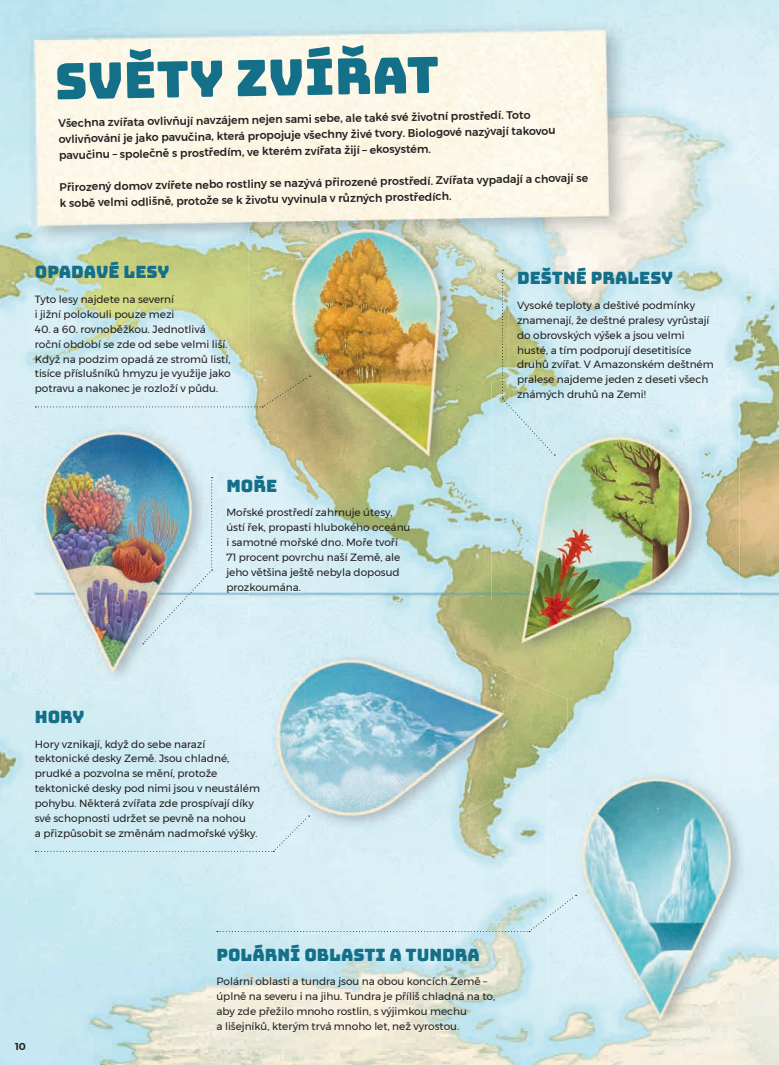
<style>
.page{position:relative;width:779px;height:1065px;background:#fff}
.page>*{position:absolute;margin:0;border:0;box-sizing:border-box;transform-origin:0 0}
.t1{font:50px "Bungee";color:#146f89}
.t2{font:17px "Bungee";color:#146f89}
.t3{font:500 11px/16px "Montserrat";color:#231f20}
.t4{font:10.5px/14.8px "Montserrat";color:#231f20}
.t5{font:600 10px "Montserrat";color:#231f20}
</style>
<div class="page">
<img style="left:0;top:0;width:778px;height:1065px">
<img style="left:248px;top:189px;width:260px;height:308px">
<img style="left:1px;top:389px;width:247px;height:303px">
<img style="left:248px;top:407px;width:1px;height:90px">
<img style="left:491px;top:368px;width:248px;height:298px">
<img style="left:491px;top:380px;width:17px;height:117px">
<img style="left:304px;top:602px;width:132px;height:263px">
<img style="left:271px;top:638px;width:33px;height:227px">
<img style="left:435px;top:642px;width:66px;height:188px">
<div style="left:238px;top:670px;width:34px;height:145px;background:#d9eff6"></div>
<img style="left:501px;top:671px;width:66px;height:125px">
<div style="left:206px;top:702px;width:33px;height:76px;background:#d8eff5"></div>
<img style="left:548px;top:754px;width:230px;height:298px">
<img style="left:548px;top:754px;width:19px;height:18px">
<img style="left:778px;top:63px;width:1px;height:305px">
<svg style="left:35px;top:815px;width:274px;height:37px;background:#d0eaf1"></svg>
<img style="left:143px;top:477px;width:70px;height:167px">
<svg style="left:35px;top:375px;width:275px;height:32px;background:#d1e0da"></svg>
<svg style="left:502px;top:270px;width:53px;height:185px;background:#c5dcd1"></svg>
<svg style="left:217px;top:895px;width:359px;height:37px;background:#d2eaf0"></svg>
<h1 class="t1" style="left:54px;top:53px;width:386px;rotate:-1deg">SVĚTY ZVÍŘAT</h1>
<p class="t3" style="left:58px;top:115px;width:498px;rotate:-1deg">Všechna zvířata ovlivňují navzájem nejen sami sebe, ale také své životní prostředí. Toto ovlivňování je jako pavučina, která propojuje všechny živé tvory. Biologové nazývají takovou pavučinu – společně s prostředím, ve kterém zvířata žijí – ekosystém.</p>
<p class="t3" style="left:59px;top:179px;width:530px;rotate:-1deg">Přirozený domov zvířete nebo rostliny se nazývá přirozené prostředí. Zvířata vypadají a chovají se k sobě velmi odlišně, protože se k životu vyvinula v různých prostředích.</p>
<h2 class="t2" style="left:35px;top:263px;width:136px">OPADAVÉ LESY</h2>
<h2 class="t2" style="left:517px;top:268px;width:158px">DEŠTNÉ PRALESY</h2>
<p class="t4" style="left:35px;top:292px;width:141px">Tyto lesy najdete na severní i jižní polokouli pouze mezi</p>
<p class="t4" style="left:35px;top:322px;width:197px">40. a 60. rovnoběžkou. Jednotlivá roční období se zde od sebe velmi liší.<br>Když na podzim opadá ze stromů listí, tisíce příslušníků hmyzu je využije jako potravu a nakonec je rozloží v půdu.</p>
<h2 class="t2" style="left:226px;top:476px;width:52px">MOŘE</h2>
<p class="t4" style="left:226px;top:505px;width:185px">Mořské prostředí zahrnuje útesy, ústí řek, propasti hlubokého oceánu i samotné mořské dno. Moře tvoří<br>71 procent povrchu naší Země, ale jeho většina ještě nebyla doposud prozkoumána.</p>
<p class="t4" style="left:517px;top:298px;width:198px">Vysoké teploty a deštivé podmínky znamenají, že deštné pralesy vyrůstají do obrovských výšek a jsou velmi husté, a tím podporují desetitisíce druhů zvířat. V Amazonském deštném pralese najdeme jeden z deseti všech známých druhů na Zemi!</p>
<h2 class="t2" style="left:35px;top:707px;width:51px">HORY</h2>
<p class="t4" style="left:35px;top:736px;width:226px">Hory vznikají, když do sebe narazí tektonické desky Země. Jsou chladné, prudké a pozvolna se mění, protože tektonické desky pod nimi jsou v neustálém pohybu. Některá zvířata zde prospívají díky své schopnosti udržet se pevně na nohou<br>a přizpůsobit se změnám nadmořské výšky.</p>
<p class="t5" style="left:15px;top:1038px;width:12px">10</p>
<h2 class="t2" style="left:216px;top:945px;width:265px">POLÁRNÍ OBLASTI A TUNDRA</h2>
<p class="t4" style="left:216px;top:974px;width:280px">Polární oblasti a tundra jsou na obou koncích Země – úplně na severu i na jihu. Tundra je příliš chladná na to, aby zde přežilo mnoho rostlin, s výjimkou mechu<br>a lišejníků, kterým trvá mnoho let, než vyrostou.</p>
</div>
